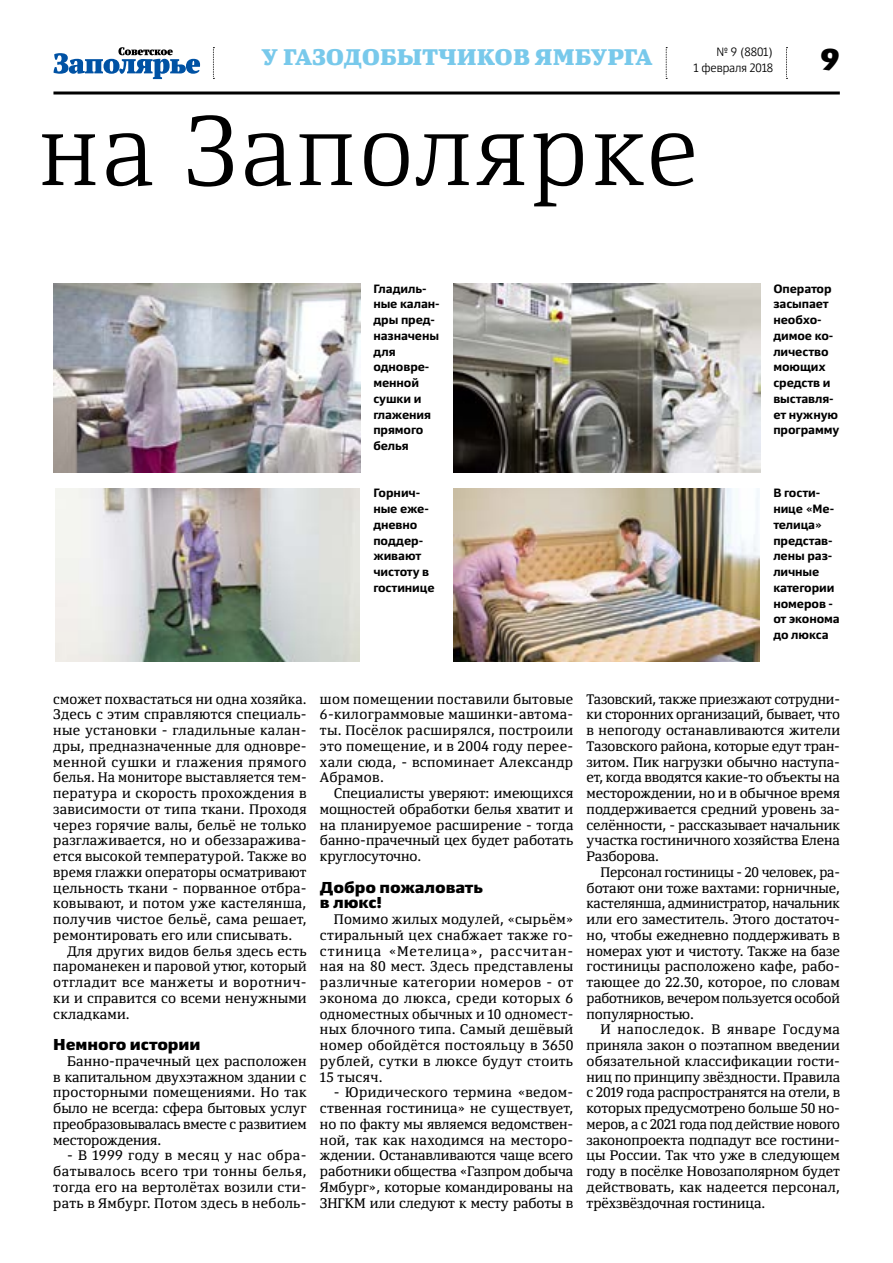
<style>
.page{position:relative;width:893px;height:1263px;background:#fff}
.page>*{position:absolute;margin:0;border:0;box-sizing:border-box;transform-origin:0 0}
.t1{font:300 97.5px "Yefimov Serif";letter-spacing:.035em;color:#000}
.t2{font:900 30px "Yefimov Sans";color:#000}
.t3{font:900 22.5px "Yefimov Serif";letter-spacing:.005em;color:#78c9eb}
.t4{font:900 15.75px/15.8px "Yefimov Sans";letter-spacing:-.005em;color:#000}
.t5{font:13.8px/15.8px "Yefimov Serif";color:#000;text-align:justify}
.t6{font:700 12px/15.8px "Yefimov Sans";letter-spacing:-.005em;color:#000}
.t7{font:300 12px "Yefimov Sans";letter-spacing:-.005em;color:#000}
</style>
<div class="page">
<svg style="left:786px;top:47px;width:1px;height:32px"></svg>
<svg style="left:213px;top:47px;width:1px;height:32px"></svg>
<svg style="left:666px;top:47px;width:1px;height:32px"></svg>
<hr style="left:53px;top:91px;width:787px;height:3px;background:#000">
<svg style="left:53px;top:47px;width:147px;height:32px"></svg>
<img style="left:53px;top:283px;width:307px;height:189px">
<img style="left:55px;top:488px;width:305px;height:173px">
<img style="left:453px;top:283px;width:307px;height:189px">
<img style="left:454px;top:488px;width:306px;height:173px">
<h3 class="t3" style="left:262px;top:42px;width:393px">У ГАЗОДОБЫТЧИКОВ ЯМБУРГА</h3>
<p class="t7" style="left:716px;top:45px;width:58px">№ 9 (8801)</p>
<p class="t7" style="left:693px;top:61px;width:81px">1 февраля 2018</p>
<h1 class="t1" style="left:39px;top:92px;width:661px">на Заполярке</h1>
<h2 class="t2" style="left:820px;top:40px;width:21px">9</h2>
<p class="t6" style="left:373px;top:281px;width:68px">Гладиль&shy;ные калан&shy;дры пред&shy;назначены для одновре&shy;менной сушки и глажения прямого белья</p>
<p class="t6" style="left:373px;top:485px;width:63px">Горнич&shy;ные еже&shy;дневно поддер&shy;живают чистоту в гостинице</p>
<p class="t6" style="left:773px;top:281px;width:67px">Оператор засыпает необхо&shy;димое ко&shy;личество моющих средств и выставля&shy;ет нужную программу</p>
<p class="t6" style="left:773px;top:485px;width:68px">В гости&shy;нице «Ме&shy;телица» представ&shy;лены раз&shy;личные категории номеров - от эконома до люкса</p>
<p class="t5" style="left:53px;top:691px;width:255px">сможет похвастаться ни одна хозяйка.<br>Здесь с этим справляются специаль&shy;ные установки - гладильные калан&shy;дры, предназначенные для одновре&shy;менной сушки и глажения прямого белья. На мониторе выставляется тем&shy;пература и скорость прохождения в зависимости от типа ткани. Проходя через горячие валы, бельё не только разглаживается, но и обеззаражива&shy;ется высокой температурой. Также во время глажки операторы осматривают цельность ткани - порванное отбра&shy;ковывают, и потом уже кастелянша, получив чистое бельё, сама решает, ремонтировать его или списывать.</p>
<p class="t5" style="left:53px;top:943px;width:255px;text-indent:14px">Для других видов белья здесь есть пароманекен и паровой утюг, который отгладит все манжеты и воротнич&shy;ки и справится со всеми ненужными складками.</p>
<p class="t4" style="left:53px;top:1037px;width:149px">Немного истории</p>
<p class="t5" style="left:53px;top:1053px;width:255px;text-indent:14px">Банно-прачечный цех расположен в капитальном двухэтажном здании с просторными помещениями. Но так было не всегда: сфера бытовых услуг преобразовывалась вместе с развитием месторождения.</p>
<p class="t5" style="left:53px;top:1147px;width:255px;text-indent:14px">- В 1999 году в месяц у нас обра&shy;батывалось всего три тонны белья, тогда его на вертолётах возили сти&shy;рать в Ямбург. Потом здесь в неболь-</p>
<p class="t5" style="left:320px;top:691px;width:255px">шом помещении поставили бытовые 6-килограммовые машинки-автома&shy;ты. Посёлок расширялся, построили это помещение, и в 2004 году перее&shy;хали сюда, - вспоминает Александр Абрамов.</p>
<p class="t5" style="left:320px;top:785px;width:255px;text-indent:14px">Специалисты уверяют: имеющихся мощностей обработки белья хватит и на планируемое расширение - тогда банно-прачечный цех будет работать круглосуточно.</p>
<p class="t4" style="left:320px;top:879px;width:165px">Добро пожаловать в люкс!</p>
<p class="t5" style="left:320px;top:911px;width:255px;text-indent:14px">Помимо жилых модулей, «сырьём» стиральный цех снабжает также го&shy;стиница «Метелица», рассчитан&shy;ная на 80 мест. Здесь представлены различные категории номеров - от эконома до люкса, среди которых 6 одноместных обычных и 10 одномест&shy;ных блочного типа. Самый дешёвый номер обойдётся постояльцу в 3650 рублей, сутки в люксе будут стоить 15 тысяч.</p>
<p class="t5" style="left:320px;top:1084px;width:255px;text-indent:14px">- Юридического термина «ведом&shy;ственная гостиница» не существует, но по факту мы являемся ведомствен&shy;ной, так как находимся на месторо&shy;ждении. Останавливаются чаще всего работники общества «Газпром добыча Ямбург», которые командированы на ЗНГКМ или следуют к месту работы в</p>
<p class="t5" style="left:587px;top:691px;width:255px">Тазовский, также приезжают сотрудни&shy;ки сторонних организаций, бывает, что в непогоду останавливаются жители Тазовского района, которые едут тран&shy;зитом. Пик нагрузки обычно наступа&shy;ет, когда вводятся какие-то объекты на месторождении, но и в обычное время поддерживается средний уровень за&shy;селённости, - рассказывает начальник участка гостиничного хозяйства Елена Разборова.</p>
<p class="t5" style="left:587px;top:864px;width:255px;text-indent:14px">Персонал гостиницы - 20 человек, ра&shy;ботают они тоже вахтами: горничные, кастелянша, администратор, начальник или его заместитель. Этого достаточ&shy;но, чтобы ежедневно поддерживать в номерах уют и чистоту. Также на базе гостиницы расположено кафе, рабо&shy;тающее до 22.30, которое, по словам работников, вечером пользуется особой популярностью.</p>
<p class="t5" style="left:587px;top:1021px;width:255px;text-indent:14px">И напоследок. В январе Госдума приняла закон о поэтапном введении обязательной классификации гости&shy;ниц по принципу звёздности. Правила с 2019 года распространятся на отели, в которых предусмотрено больше 50 но&shy;меров, а с 2021 года под действие нового законопроекта подпадут все гостини&shy;цы России. Так что уже в следующем году в посёлке Новозаполярном будет действовать, как надеется персонал, трёхзвёздочная гостиница.</p>
</div>
